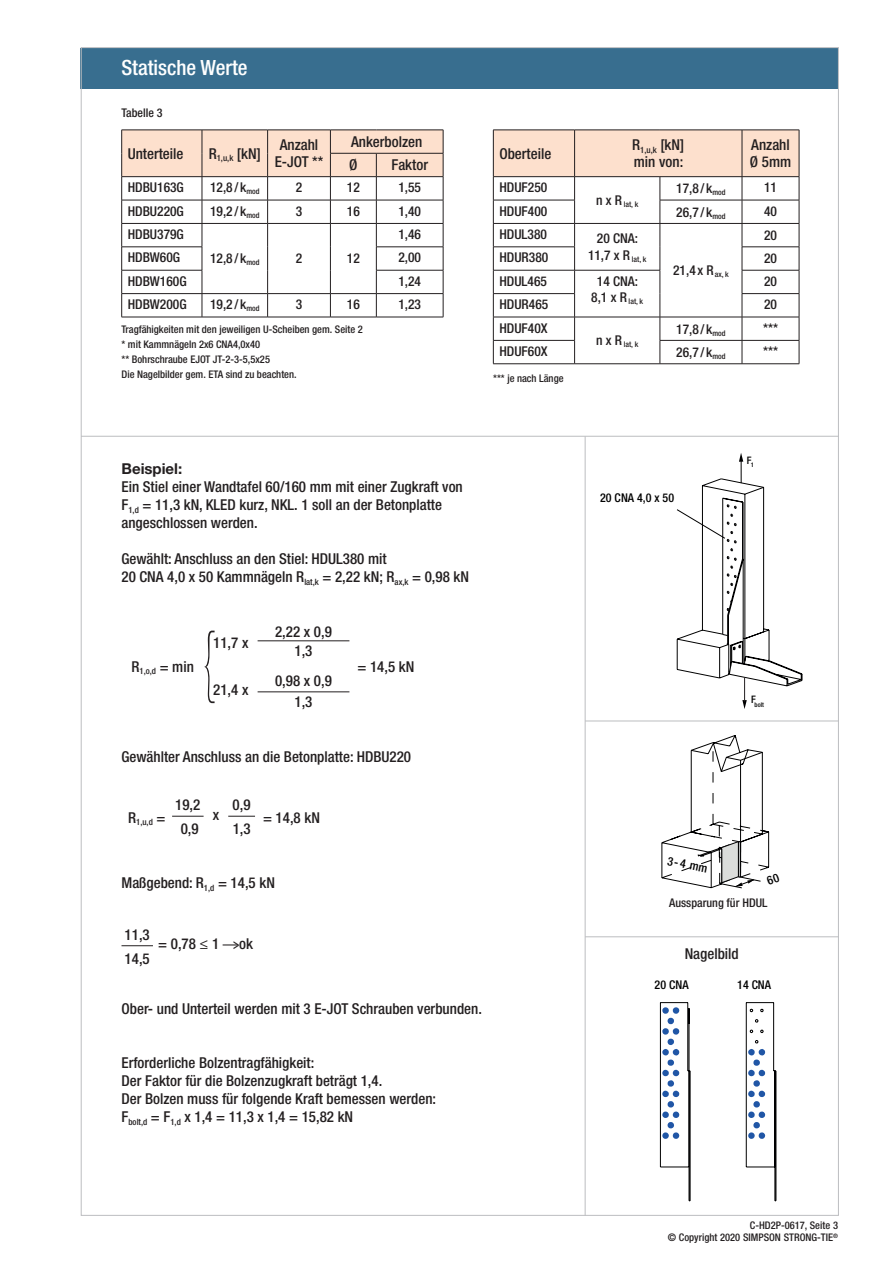
<style>
.page{position:relative;width:893px;height:1263px;background:#fff}
.page>*{position:absolute;margin:0;border:0;box-sizing:border-box;transform-origin:0 0}
.t1{font:500 condensed 21px "Helvetica Neue LT Std";color:#fff}
.t2{font:500 condensed 15px/18px "Helvetica Neue LT Std";color:#231f20}
.t3{font:700 15px "Helvetica Neue LT Std";color:#231f20}
.t4{font:500 condensed 13.5px/16.5px "Helvetica Neue LT Std";color:#231f20;text-align:center}
.t5{font:500 condensed 12.15px "Helvetica Neue LT Std";color:#000001}
.t6{font:500 condensed 12px "Helvetica Neue LT Std";color:#231f20}
.t7{font:500 condensed 12px "Helvetica Neue LT Std";color:#000001}
.t8{font:500 condensed 10.5px/15px "Helvetica Neue LT Std";color:#231f20}
.t9{font:500 condensed 10.35px "Helvetica Neue LT Std";color:#000001}
.t10{font:500 condensed 8.7px "Helvetica Neue LT Std";color:#231f20}
.t11{font:500 condensed 7.8px "Helvetica Neue LT Std";color:#231f20}
.t12{font:500 condensed 6.45px "Helvetica Neue LT Std";color:#000001}
.s1{font-size:10.5px}
</style>
<div class="page">
<div style="left:81px;top:48px;width:757px;height:40px;background:#386e8f"></div>
<hr style="left:585px;top:436px;width:1px;height:779px;background:#bcbdc0">
<hr style="left:81px;top:436px;width:758px;height:1px;background:#bcbdc0">
<hr style="left:585px;top:721px;width:254px;height:1px;background:#bcbdc0">
<hr style="left:585px;top:936px;width:254px;height:1px;background:#bcbdc0">
<hr style="left:690px;top:1071px;width:1px;height:130px;background:#000001">
<hr style="left:689px;top:1071px;width:1px;height:130px;background:#000001">
<svg style="left:760px;top:1009px;width:4px;height:3px"></svg>
<svg style="left:760px;top:1030px;width:4px;height:3px"></svg>
<svg style="left:755px;top:1019px;width:4px;height:4px"></svg>
<hr style="left:776px;top:1071px;width:1px;height:130px;background:#000001">
<hr style="left:775px;top:1071px;width:1px;height:130px;background:#000001">
<hr style="left:660px;top:1002px;width:1px;height:165px;background:#000001">
<svg style="left:660px;top:1167px;width:29px;height:1px"></svg>
<hr style="left:773px;top:1002px;width:1px;height:69px;background:#000001">
<svg style="left:747px;top:1002px;width:27px;height:1px"></svg>
<hr style="left:746px;top:1002px;width:1px;height:165px;background:#000001">
<svg style="left:746px;top:1167px;width:29px;height:1px"></svg>
<svg style="left:748px;top:1040px;width:17px;height:99px"></svg>
<svg style="left:660px;top:1002px;width:30px;height:137px"></svg>
<svg style="left:677px;top:453px;width:125px;height:256px"></svg>
<hr style="left:258px;top:640px;width:91px;height:1px;background:#231f20">
<hr style="left:258px;top:691px;width:91px;height:1px;background:#231f20">
<hr style="left:172px;top:816px;width:32px;height:1px;background:#231f20">
<svg style="left:228px;top:816px;width:27px;height:1px"></svg>
<hr style="left:122px;top:945px;width:31px;height:1px;background:#231f20">
<svg style="left:204px;top:631px;width:11px;height:72px"></svg>
<hr style="left:122px;top:317px;width:80px;height:1px;background:#231f20">
<hr style="left:202px;top:317px;width:66px;height:1px;background:#231f20">
<hr style="left:268px;top:317px;width:62px;height:1px;background:#231f20">
<hr style="left:330px;top:317px;width:46px;height:1px;background:#231f20">
<hr style="left:376px;top:317px;width:67px;height:1px;background:#231f20">
<svg style="left:121px;top:130px;width:323px;height:187px"></svg>
<hr style="left:330px;top:176px;width:46px;height:1px;background:#231f20">
<svg style="left:493px;top:130px;width:307px;height:234px"></svg>
<hr style="left:660px;top:363px;width:82px;height:1px;background:#231f20">
<svg style="left:661px;top:735px;width:109px;height:153px"></svg>
<h1 class="t1" style="left:121px;top:55px;width:128px">Statische Werte</h1>
<p class="t6" style="left:122px;top:106px;width:43px">Tabelle 3</p>
<p class="t2" style="left:128px;top:144px;width:57px">Unterteile</p>
<p class="t2" style="left:209px;top:144px;width:54px">R<sub>1,u,k</sub> [kN]</p>
<p class="t2" style="left:275px;top:137px;width:50px;line-height:16.5px;text-align:center">Anzahl<br>E-JOT **</p>
<p class="t2" style="left:349px;top:130px;width:75px;line-height:23.4px">Ankerbolzen<br>Ø</p>
<p class="t2" style="left:391px;top:156px;width:38px">Faktor</p>
<p class="t4" style="left:128px;top:179px;width:58px">HDBU163G</p>
<p class="t4" style="left:210px;top:179px;width:51px">12,8 / k<sub>mod</sub></p>
<p class="t4" style="left:296px;top:179px;width:8px">2</p>
<p class="t4" style="left:347px;top:179px;width:14px">12</p>
<p class="t4" style="left:398px;top:179px;width:24px">1,55</p>
<p class="t4" style="left:128px;top:202px;width:58px">HDBU220G</p>
<p class="t4" style="left:210px;top:202px;width:51px">19,2 / k<sub>mod</sub></p>
<p class="t4" style="left:296px;top:202px;width:8px">3</p>
<p class="t4" style="left:347px;top:202px;width:14px">16</p>
<p class="t4" style="left:398px;top:202px;width:24px">1,40</p>
<p class="t4" style="left:128px;top:226px;width:58px">HDBU379G</p>
<p class="t4" style="left:210px;top:250px;width:51px">12,8 / k<sub>mod</sub></p>
<p class="t4" style="left:296px;top:250px;width:8px">2</p>
<p class="t4" style="left:347px;top:250px;width:14px">12</p>
<p class="t4" style="left:398px;top:226px;width:24px">1,46</p>
<p class="t4" style="left:128px;top:249px;width:54px">HDBW60G</p>
<p class="t4" style="left:398px;top:249px;width:24px">2,00</p>
<p class="t4" style="left:128px;top:273px;width:60px">HDBW160G</p>
<p class="t4" style="left:398px;top:273px;width:24px">1,24</p>
<p class="t4" style="left:128px;top:296px;width:60px">HDBW200G</p>
<p class="t4" style="left:210px;top:296px;width:51px">19,2 / k<sub>mod</sub></p>
<p class="t4" style="left:296px;top:296px;width:8px">3</p>
<p class="t4" style="left:347px;top:296px;width:14px">16</p>
<p class="t4" style="left:398px;top:296px;width:24px">1,23</p>
<p class="t8" style="left:122px;top:322px;width:243px">Tragfähigkeiten mit den jeweiligen U-Scheiben gem. Seite 2 * mit Kammnägeln 2x6 CNA4,0x40<br>** Bohrschraube EJOT JT-2-3-5,5x25<br>Die Nagelbilder gem. ETA sind zu beachten.</p>
<p class="t2" style="left:499px;top:144px;width:53px">Oberteile</p>
<p class="t2" style="left:632px;top:137px;width:54px;line-height:16.5px">R<sub>1,u,k</sub> [kN] min von:</p>
<p class="t2" style="left:750px;top:137px;width:43px;line-height:16.5px">Anzahl<br>Ø 5mm</p>
<p class="t4" style="left:499px;top:179px;width:49px">HDUF250</p>
<p class="t11" style="left:596px;top:199px;width:44px"><sup>n</sup> <sup>x</sup> <sup>R</sup> lat, k</p>
<p class="t4" style="left:676px;top:180px;width:51px">17,8 / k<sub>mod</sub></p>
<p class="t4" style="left:764px;top:179px;width:14px">11</p>
<p class="t4" style="left:499px;top:202px;width:49px">HDUF400</p>
<p class="t4" style="left:676px;top:203px;width:51px">26,7 / k<sub>mod</sub></p>
<p class="t4" style="left:764px;top:202px;width:14px">40</p>
<p class="t4" style="left:499px;top:226px;width:49px">HDUL380</p>
<p class="t4" style="left:588px;top:230px;width:60px">20 CNA:<br>11,7 x R <sub>lat,</sub> <sub>k</sub></p>
<p class="t4" style="left:673px;top:262px;width:57px">21,4 x R<sub>ax,</sub> <sub>k</sub></p>
<p class="t4" style="left:764px;top:227px;width:14px">20</p>
<p class="t4" style="left:499px;top:249px;width:50px">HDUR380</p>
<p class="t4" style="left:764px;top:250px;width:14px">20</p>
<p class="t4" style="left:499px;top:273px;width:49px">HDUL465</p>
<p class="t4" style="left:591px;top:273px;width:54px">14 CNA:<br>8,1 x R <sub>lat,</sub> <sub>k</sub></p>
<p class="t4" style="left:764px;top:273px;width:14px">20</p>
<p class="t4" style="left:499px;top:296px;width:50px">HDUR465</p>
<p class="t4" style="left:764px;top:296px;width:14px">20</p>
<p class="t4" style="left:499px;top:319px;width:50px">HDUF40X</p>
<p class="t11" style="left:596px;top:340px;width:44px"><sup>n</sup> <sup>x</sup> <sup>R</sup> lat, k</p>
<p class="t4" style="left:676px;top:320px;width:51px">17,8 / k<sub>mod</sub></p>
<p class="t4" style="left:763px;top:319px;width:16px">***</p>
<p class="t4" style="left:499px;top:343px;width:50px">HDUF60X</p>
<p class="t4" style="left:676px;top:344px;width:51px">26,7 / k<sub>mod</sub></p>
<p class="t4" style="left:763px;top:343px;width:16px">***</p>
<p class="t8" style="left:493px;top:370px;width:72px">*** je nach Länge</p>
<p class="t3" style="left:122px;top:460px;width:62px">Beispiel:</p>
<p class="t2" style="left:121px;top:478px;width:343px">Ein Stiel einer Wandtafel 60/160 mm mit einer Zugkraft von<br>F<sub>1,d</sub> = 11,3 kN, KLED kurz, NKL. 1 soll an der Betonplatte angeschlossen werden.</p>
<p class="t2" style="left:121px;top:550px;width:349px">Gewählt: Anschluss an den Stiel: HDUL380 mit<br>20 CNA 4,0 x 50 Kammnägeln R<sub>lat,k</sub> = 2,22 kN; R<sub>ax,k</sub> = 0,98 kN</p>
<p class="t2" style="left:132px;top:657px;width:64px">R<sub>1,o,d</sub> = min</p>
<p class="t2" style="left:213px;top:634px;width:37px">11,7 x</p>
<p class="t2" style="left:275px;top:622px;width:58px">2,22 x 0,9</p>
<p class="t2" style="left:294px;top:642px;width:19px">1,3</p>
<p class="t2" style="left:213px;top:680px;width:37px">21,4 x</p>
<p class="t2" style="left:275px;top:671px;width:58px;line-height:20.4px;text-align:center">0,98 x 0,9<br>1,3</p>
<p class="t2" style="left:357px;top:657px;width:58px">= 14,5 kN</p>
<p class="t2" style="left:122px;top:748px;width:291px">Gewählter Anschluss an die Betonplatte: HDBU220</p>
<p class="t10" style="left:128px;top:817px;width:39px"><sup>R</sup>1,u,d <sup>=</sup></p>
<p class="t2" style="left:175px;top:796px;width:27px">19,2</p>
<p class="t2" style="left:213px;top:805px;width:8px">x</p>
<p class="t2" style="left:233px;top:796px;width:19px">0,9</p>
<p class="t2" style="left:181px;top:820px;width:19px">0,9</p>
<p class="t2" style="left:233px;top:820px;width:19px">1,3</p>
<p class="t2" style="left:263px;top:808px;width:58px">= 14,8 kN</p>
<p class="t2" style="left:122px;top:874px;width:155px">Maßgebend: R<sub>1,d</sub> = 14,5 kN</p>
<p class="t2" style="left:125px;top:925px;width:27px">11,3</p>
<p class="t2" style="left:125px;top:949px;width:27px">14,5</p>
<p class="t2" style="left:158px;top:934px;width:97px">= 0,78 ≤ 1 <span class="s1">—</span>&gt;ok</p>
<p class="t2" style="left:122px;top:1000px;width:362px">Ober- und Unterteil werden mit 3 E-JOT Schrauben verbunden.</p>
<p class="t2" style="left:122px;top:1054px;width:316px">Erforderliche Bolzentragfähigkeit:<br>Der Faktor für die Bolzenzugkraft beträgt 1,4.<br>Der Bolzen muss für folgende Kraft bemessen werden:<br>F<sub>bolt,d</sub> = F<sub>1,d</sub> x 1,4 = 11,3 x 1,4 = 15,82 kN</p>
<p class="t5" style="left:600px;top:490px;width:75px">20 CNA 4,0 x 50</p>
<p class="t9" style="left:747px;top:454px;width:9px">F<sub>1</sub></p>
<p class="t12" style="left:751px;top:701px;width:14px"><sup>F</sup>bolt</p>
<p class="t7" style="left:669px;top:853px;width:42px;rotate:11deg">3-4 mm</p>
<p class="t6" style="left:669px;top:896px;width:100px">Aussparung für HDUL</p>
<p class="t2" style="left:685px;top:944px;width:56px">Nagelbild</p>
<p class="t5" style="left:655px;top:977px;width:36px">20 CNA</p>
<p class="t5" style="left:737px;top:977px;width:35px">14 CNA</p>
<p class="t8" style="left:668px;top:1219px;width:172px;line-height:11.9px;text-align:right">C-HD2P-0617, Seite 3<br>© Copyright 2020 SIMPSON STRONG-TIE<sup>®</sup></p>
</div>
